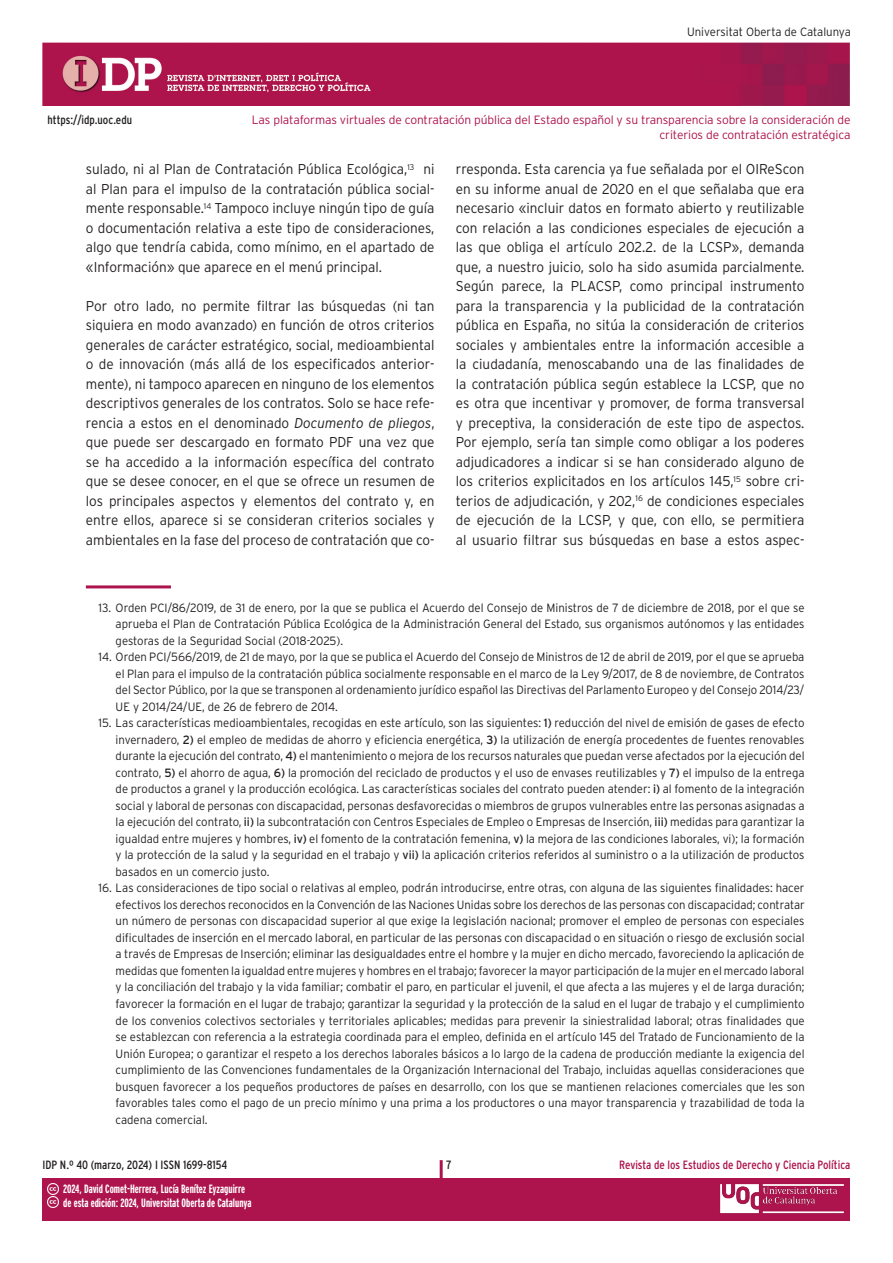
<style>
.page{position:relative;width:893px;height:1263px;background:#fff}
.page>*{position:absolute;margin:0;border:0;box-sizing:border-box;transform-origin:0 0}
._02_texto_base{font:300 14.25px/19.5px "Interstate";color:#231f20;text-align:justify;scale:.95 1}
.notes{font:300 12px/16.5px "Interstate";color:#231f20;text-align:justify;scale:.95 1}
.t1{font:300 12px/14.4px "Interstate";letter-spacing:-.01em;color:#ad134c;text-align:right}
.t2{font:700 extra-condensed 12px/14.4px "Interstate";color:#fff}
.t3{font:condensed 12px "Interstate";color:#231f20}
.t4{font:condensed 12px "Interstate";color:#ad134c}
.s1{font-style:italic}
.s2{font-weight:400}
</style>
<div class="page">
<img style="left:43px;top:43px;width:807px;height:63px">
<div style="left:43px;top:1178px;width:807px;height:42px;background:#ad134c"></div>
<hr style="left:440px;top:1160px;width:3px;height:44px;background:#ad134c">
<img style="left:720px;top:1184px;width:124px;height:30px">
<svg style="left:47px;top:1183px;width:11px;height:25px"></svg>
<hr style="left:86px;top:585px;width:85px;height:3px;background:#ad134c">
<p class="notes" style="left:687px;top:23px;width:174px">Universitat Oberta de Catalunya</p>
<p class="t3" style="left:48px;top:113px;width:86px">https://idp.uoc.edu</p>
<p class="t1" style="left:252px;top:113px;width:600px">Las plataformas virtuales de contratación pública del Estado español y su transparencia sobre la consideración de criterios de contratación estratégica</p>
<p class="_02_texto_base" style="left:86px;top:159px;width:369px">sulado, ni al Plan de Contratación Pública Ecológica,<sup>13</sup> ni al Plan para el impulso de la contratación pública social&shy;mente responsable.<sup>14</sup> Tampoco incluye ningún tipo de guía o documentación relativa a este tipo de consideraciones, algo que tendría cabida, como mínimo, en el apartado de «Información» que aparece en el menú principal.</p>
<p class="_02_texto_base" style="left:86px;top:296px;width:369px">Por otro lado, no permite filtrar las búsquedas (ni tan siquiera en modo avanzado) en función de otros criterios generales de carácter estratégico, social, medioambiental o de innovación (más allá de los especificados anterior&shy;mente), ni tampoco aparecen en ninguno de los elementos descriptivos generales de los contratos. Solo se hace refe&shy;rencia a estos en el denominado <span class="s1">Documento de pliegos</span>, que puede ser descargado en formato PDF una vez que se ha accedido a la información específica del contrato que se desee conocer, en el que se ofrece un resumen de los principales aspectos y elementos del contrato y, en entre ellos, aparece si se consideran criterios sociales y ambientales en la fase del proceso de contratación que co-</p>
<p class="_02_texto_base" style="left:456px;top:159px;width:369px">rresponda. Esta carencia ya fue señalada por el OIReScon en su informe anual de 2020 en el que señalaba que era necesario «incluir datos en formato abierto y reutilizable con relación a las condiciones especiales de ejecución a las que obliga el artículo 202.2. de la LCSP», demanda que, a nuestro juicio, solo ha sido asumida parcialmente.<br>Según parece, la PLACSP, como principal instrumento para la transparencia y la publicidad de la contratación pública en España, no sitúa la consideración de criterios sociales y ambientales entre la información accesible a la ciudadanía, menoscabando una de las finalidades de la contratación pública según establece la LCSP, que no es otra que incentivar y promover, de forma transversal y preceptiva, la consideración de este tipo de aspectos.<br>Por ejemplo, sería tan simple como obligar a los poderes adjudicadores a indicar si se han considerado alguno de los criterios explicitados en los artículos 145,<sup>15</sup> sobre cri&shy;terios de adjudicación, y 202,<sup>16</sup> de condiciones especiales de ejecución de la LCSP, y que, con ello, se permitiera al usuario filtrar sus búsquedas en base a estos aspec-</p>
<p class="notes" style="left:116px;top:599px;width:727px;text-indent:-17px">13. Orden PCI/86/2019, de 31 de enero, por la que se publica el Acuerdo del Consejo de Ministros de 7 de diciembre de 2018, por el que se aprueba el Plan de Contratación Pública Ecológica de la Administración General del Estado, sus organismos autónomos y las entidades gestoras de la Seguridad Social (2018-2025).</p>
<p class="notes" style="left:116px;top:649px;width:727px;text-indent:-17px">14. Orden PCI/566/2019, de 21 de mayo, por la que se publica el Acuerdo del Consejo de Ministros de 12 de abril de 2019, por el que se aprueba el Plan para el impulso de la contratación pública socialmente responsable en el marco de la Ley 9/2017, de 8 de noviembre, de Contratos del Sector Público, por la que se transponen al ordenamiento jurídico español las Directivas del Parlamento Europeo y del Consejo 2014/23/ UE y 2014/24/UE, de 26 de febrero de 2014.</p>
<p class="notes" style="left:116px;top:715px;width:727px;text-indent:-17px">15. Las características medioambientales, recogidas en este artículo, son las siguientes: <span class="s2">1)</span> reducción del nivel de emisión de gases de efecto invernadero, <span class="s2">2)</span> el empleo de medidas de ahorro y eficiencia energética, <span class="s2">3)</span> la utilización de energía procedentes de fuentes renovables durante la ejecución del contrato, <span class="s2">4)</span> el mantenimiento o mejora de los recursos naturales que puedan verse afectados por la ejecución del contrato, <span class="s2">5)</span> el ahorro de agua, <span class="s2">6)</span> la promoción del reciclado de productos y el uso de envases reutilizables y <span class="s2">7)</span> el impulso de la entrega de productos a granel y la producción ecológica. Las características sociales del contrato pueden atender: <span class="s2">i)</span> al fomento de la integración social y laboral de personas con discapacidad, personas desfavorecidas o miembros de grupos vulnerables entre las personas asignadas a la ejecución del contrato, <span class="s2">ii)</span> la subcontratación con Centros Especiales de Empleo o Empresas de Inserción, <span class="s2">iii)</span> medidas para garantizar la igualdad entre mujeres y hombres, <span class="s2">iv)</span> el fomento de la contratación femenina, <span class="s2">v)</span> la mejora de las condiciones laborales, vi); la formación y la protección de la salud y la seguridad en el trabajo y <span class="s2">vii)</span> la aplicación criterios referidos al suministro o a la utilización de productos basados en un comercio justo.</p>
<p class="notes" style="left:116px;top:880px;width:727px;text-indent:-17px">16. Las consideraciones de tipo social o relativas al empleo, podrán introducirse, entre otras, con alguna de las siguientes finalidades: hacer efectivos los derechos reconocidos en la Convención de las Naciones Unidas sobre los derechos de las personas con discapacidad; contratar un número de personas con discapacidad superior al que exige la legislación nacional; promover el empleo de personas con especiales dificultades de inserción en el mercado laboral, en particular de las personas con discapacidad o en situación o riesgo de exclusión social a través de Empresas de Inserción; eliminar las desigualdades entre el hombre y la mujer en dicho mercado, favoreciendo la aplicación de medidas que fomenten la igualdad entre mujeres y hombres en el trabajo; favorecer la mayor participación de la mujer en el mercado laboral y la conciliación del trabajo y la vida familiar; combatir el paro, en particular el juvenil, el que afecta a las mujeres y el de larga duración; favorecer la formación en el lugar de trabajo; garantizar la seguridad y la protección de la salud en el lugar de trabajo y el cumplimiento de los convenios colectivos sectoriales y territoriales aplicables; medidas para prevenir la siniestralidad laboral; otras finalidades que se establezcan con referencia a la estrategia coordinada para el empleo, definida en el artículo 145 del Tratado de Funcionamiento de la Unión Europea; o garantizar el respeto a los derechos laborales básicos a lo largo de la cadena de producción mediante la exigencia del cumplimiento de las Convenciones fundamentales de la Organización Internacional del Trabajo, incluidas aquellas consideraciones que busquen favorecer a los pequeños productores de países en desarrollo, con los que se mantienen relaciones comerciales que les son favorables tales como el pago de un precio mínimo y una prima a los productores o una mayor transparencia y trazabilidad de toda la cadena comercial.</p>
<p class="t3" style="left:43px;top:1158px;width:186px">IDP N.º 40 (marzo, 2024) I ISSN 1699-8154</p>
<p class="t3" style="left:446px;top:1158px;width:7px">7</p>
<p class="t4" style="left:619px;top:1158px;width:233px">Revista de los Estudios de Derecho y Ciencia Política</p>
<p class="t2" style="left:63px;top:1181px;width:190px">2024, David Comet-Herrera, Lucía Benítez Eyzaguirre de esta edición: 2024, Universitat Oberta de Catalunya</p>
</div>
